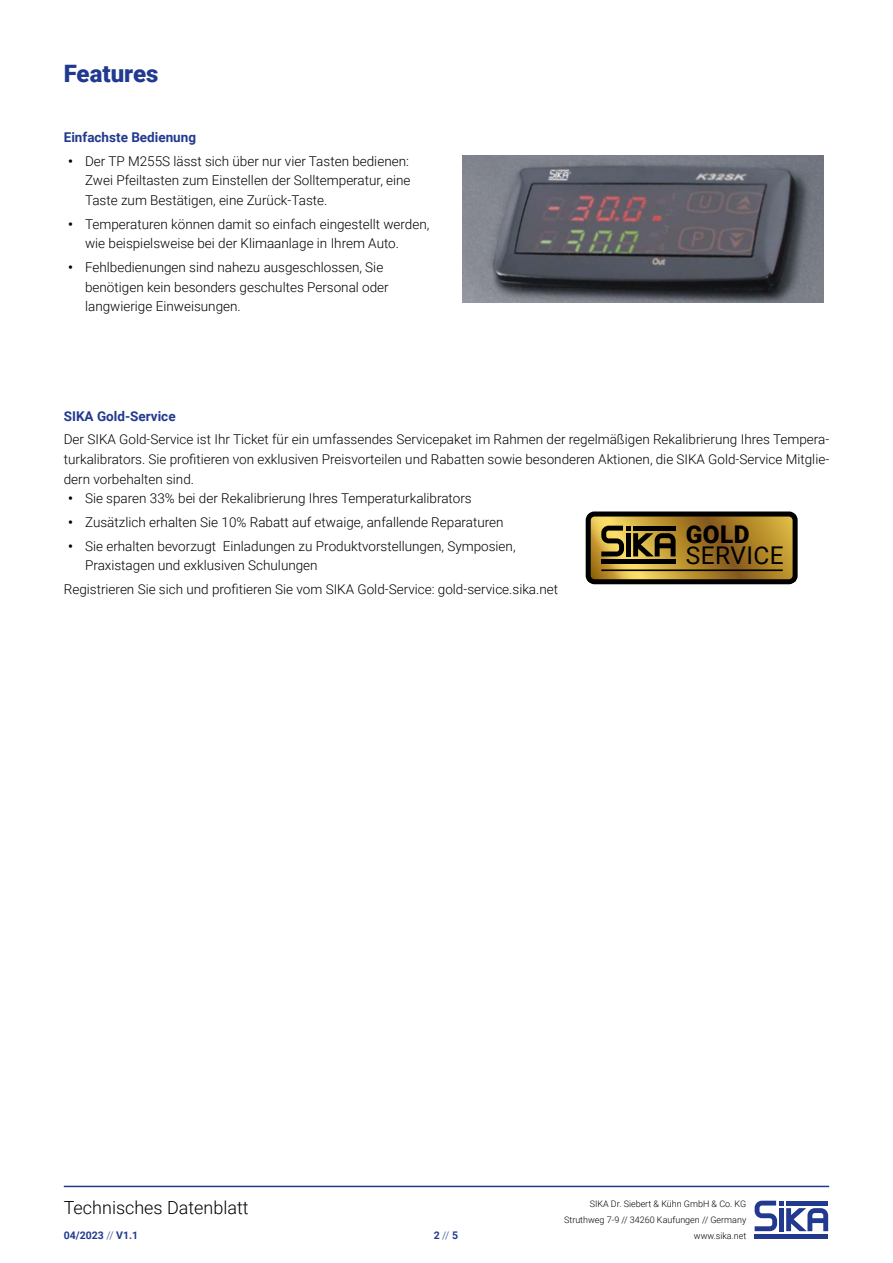
<style>
.page{position:relative;width:893px;height:1263px;background:#fff}
.page>*{position:absolute;margin:0;border:0;box-sizing:border-box;transform-origin:0 0}
.t1{font:24.45px "Roboto";letter-spacing:.02em;color:#000}
.t2{font:900 24.45px "Roboto";color:#000}
.t3{font:900 24px "Roboto";color:#213a8f}
.t4{font:300 18px "Roboto";color:#000}
.t5{font:300 13.5px/19.5px "Roboto";color:#000}
.t6{font:700 13.5px "Roboto";color:#213a8f}
.t7{font:700 10.5px "Roboto";color:#213a8f}
.t8{font:300 9px/15.8px "Roboto";color:#000;text-align:right}
.s1{font-weight:700}
.s2{font-weight:300}
</style>
<div class="page">
<hr style="left:64px;top:1186px;width:765px;height:1px;background:#213a8f">
<svg style="left:754px;top:1200px;width:75px;height:39px"></svg>
<img style="left:463px;top:156px;width:361px;height:146px">
<svg style="left:585px;top:511px;width:213px;height:74px;background:#846929"></svg>
<h2 class="t3" style="left:64px;top:56px;width:96px">Features</h2>
<p class="t6" style="left:64px;top:128px;width:134px">Einfachste Bedienung</p>
<p class="t5" style="left:85px;top:151px;width:327px;text-indent:-17px"><span class="s1">•</span> Der TP M255S lässt sich über nur vier Tasten bedienen:<br>Zwei Pfeiltasten zum Einstellen der Solltemperatur, eine<br>Taste zum Bestätigen, eine Zurück-Taste.</p>
<p class="t5" style="left:85px;top:214px;width:346px;text-indent:-17px"><span class="s1">•</span> Temperaturen können damit so einfach eingestellt werden, wie beispielsweise bei der Klimaanlage in Ihrem Auto.</p>
<p class="t5" style="left:85px;top:257px;width:305px;text-indent:-17px"><span class="s1">•</span> Fehlbedienungen sind nahezu ausgeschlossen, Sie benötigen kein besonders geschultes Personal oder langwierige Einweisungen.</p>
<p class="t6" style="left:64px;top:406px;width:113px">SIKA Gold-Service</p>
<p class="t5" style="left:64px;top:429px;width:767px;text-align:justify">Der SIKA Gold-Service ist Ihr Ticket für ein umfassendes Servicepaket im Rahmen der regelmäßigen Rekalibrierung Ihres Tempera&shy;turkalibrators. Sie profitieren von exklusiven Preisvorteilen und Rabatten sowie besonderen Aktionen, die SIKA Gold-Service Mitglie&shy;dern vorbehalten sind.</p>
<p class="t5" style="left:68px;top:488px;width:405px"><span class="s1">•</span> Sie sparen 33% bei der Rekalibrierung Ihres Temperaturkalibrators</p>
<p class="t5" style="left:68px;top:512px;width:437px"><span class="s1">•</span> Zusätzlich erhalten Sie 10% Rabatt auf etwaige, anfallende Reparaturen</p>
<p class="t5" style="left:85px;top:536px;width:432px;text-indent:-17px"><span class="s1">•</span> Sie erhalten bevorzugt Einladungen zu Produktvorstellungen, Symposien,<br>Praxistagen und exklusiven Schulungen</p>
<p class="t5" style="left:64px;top:579px;width:496px">Registrieren Sie sich und profitieren Sie vom SIKA Gold-Service: gold-service.sika.net</p>
<h1 class="t2" style="left:686px;top:517px;width:66px">GOLD</h1>
<h1 class="t1" style="left:686px;top:538px;width:100px">SERVICE</h1>
<h3 class="t4" style="left:64px;top:1195px;width:186px">Technisches Datenblatt</h3>
<p class="t7" style="left:64px;top:1228px;width:76px">04/2023 <span class="s2">//</span> V1.1</p>
<p class="t7" style="left:434px;top:1228px;width:26px">2 <span class="s2">//</span> 5</p>
<p class="t8" style="left:564px;top:1196px;width:184px">SIKA Dr. Siebert &amp; Kühn GmbH &amp; Co. KG<br>Struthweg 7-9 // 34260 Kaufungen // Germany www.sika.net</p>
</div>
